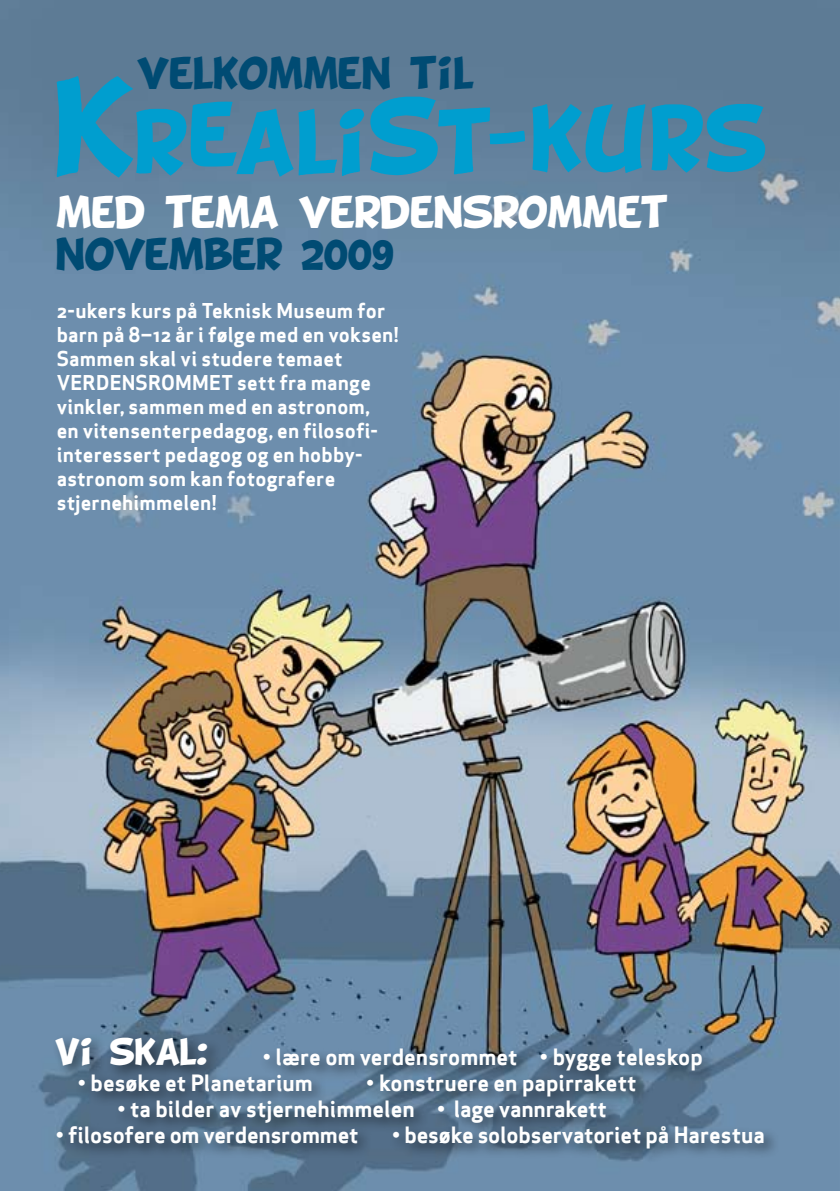
<style>
.page{position:relative;width:840px;height:1191px;background:#fff}
.page>*{position:absolute;margin:0;border:0;box-sizing:border-box;transform-origin:0 0}
.t1{font:74px "BD Cartoon Shout";color:#009ecf}
.t2{font:36px "BD Cartoon Shout";color:#004b73}
.t3{font:36px "BD Cartoon Shout";letter-spacing:-.01em;color:#fff}
.t4{font:30px "BD Cartoon Shout";color:#fff}
.t5{font:22px "Apex Sans Bold ST";color:#fff}
.t6{font:20px/24px "Apex Sans Bold ST";letter-spacing:.01em;color:#fff}
</style>
<div class="page">
<img style="left:0;top:0;width:839px;height:1191px">
<div style="left:50px;top:1032px;width:728px;height:132px;background:#000;opacity:.5"></div>
<svg style="left:57px;top:76px;width:433px;height:101px"></svg>
<h2 class="t2" style="left:137px;top:55px;width:338px">VELKOMMEN TIL</h2>
<h1 class="t1" style="left:489px;top:102px;width:280px">-KURS</h1>
<h2 class="t3" style="left:57px;top:194px;width:612px">MED TEMA VERDENSROMMET</h2>
<h2 class="t2" style="left:57px;top:236px;width:339px">NOVEMBER 2009</h2>
<p class="t6" style="left:57px;top:299px;width:343px">2-ukers kurs på Teknisk Museum for barn på 8–12 år i følge med en voksen!<br>Sammen skal vi studere temaet<br>VERDENSROMMET sett fra mange vinkler, sammen med en astronom,<br>en vitensenterpedagog, en filosofi&shy;interessert pedagog og en hobby&shy;astronom som kan fotografere stjernehimmelen!</p>
<h3 class="t4" style="left:55px;top:1037px;width:154px">VI SKAL:</h3>
<p class="t5" style="left:262px;top:1042px;width:442px">• lære om verdensrommet • bygge teleskop</p>
<p class="t5" style="left:77px;top:1068px;width:237px">• besøke et Planetarium</p>
<p class="t5" style="left:365px;top:1068px;width:272px">• konstruere en papirrakett</p>
<p class="t5" style="left:117px;top:1094px;width:491px">• ta bilder av stjernehimmelen • lage vannrakett</p>
<p class="t5" style="left:55px;top:1120px;width:304px">• filosofere om verdensrommet</p>
<p class="t5" style="left:391px;top:1120px;width:374px">• besøke solobservatoriet på Harestua</p>
</div>
